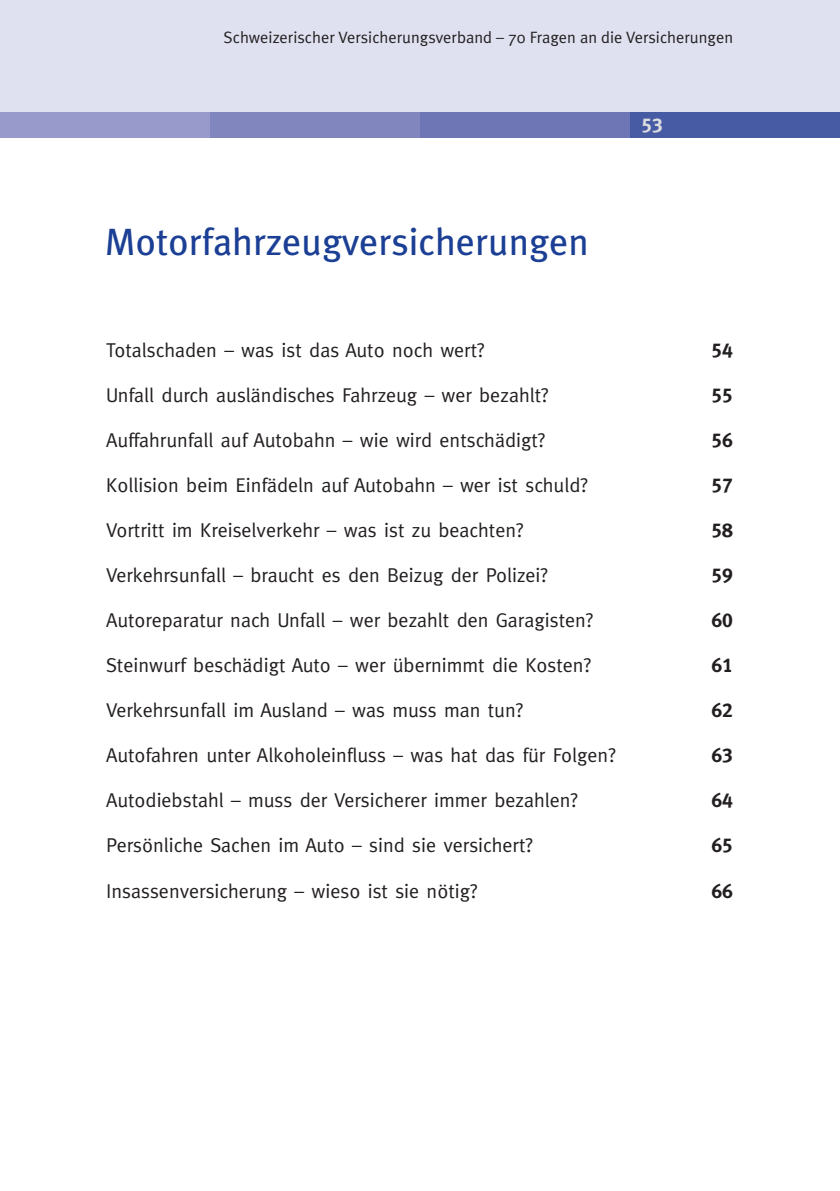
<style>
.page{position:relative;width:840px;height:1191px;background:#fff}
.page>*{position:absolute;margin:0;border:0;box-sizing:border-box;transform-origin:0 0}
.t1{font:38px "Meta Plus";color:#1b3f94}
.t2{font:20px "Meta";color:#231f20}
.t3{font:20px "Meta Plus Bold Caps";color:#231f20}
.t4{font:20px "Meta Plus Bold Caps";color:#dcdddf}
.t5{font:16.4px "Meta Plus Normal";color:#231f20}
</style>
<div class="page">
<div style="left:0;top:0;width:839px;height:112px;background:#dfe1f0"></div>
<div style="left:629px;top:112px;width:210px;height:25px;background:#475aa4"></div>
<div style="left:0;top:112px;width:210px;height:25px;background:#979aca"></div>
<div style="left:210px;top:112px;width:210px;height:25px;background:#8286bf"></div>
<div style="left:420px;top:112px;width:209px;height:25px;background:#6f76b5"></div>
<p class="t5" style="left:223px;top:28px;width:510px">Schweizerischer Versicherungsverband – 70 Fragen an die Versicherungen</p>
<h1 class="t1" style="left:105px;top:220px;width:485px">Motorfahrzeugversicherungen</h1>
<p class="t4" style="left:641px;top:113px;width:23px">53</p>
<p class="t2" style="left:106px;top:339px;width:379px">Totalschaden – was ist das Auto noch wert?</p>
<p class="t3" style="left:711px;top:339px;width:23px">54</p>
<p class="t2" style="left:106px;top:384px;width:443px">Unfall durch ausländisches Fahrzeug – wer bezahlt?</p>
<p class="t3" style="left:711px;top:384px;width:23px">55</p>
<p class="t2" style="left:106px;top:429px;width:440px">Auffahrunfall auf Autobahn – wie wird entschädigt?</p>
<p class="t3" style="left:711px;top:429px;width:23px">56</p>
<p class="t2" style="left:106px;top:474px;width:482px">Kollision beim Einfädeln auf Autobahn – wer ist schuld?</p>
<p class="t3" style="left:711px;top:474px;width:23px">57</p>
<p class="t2" style="left:106px;top:519px;width:418px">Vortritt im Kreiselverkehr – was ist zu beachten?</p>
<p class="t3" style="left:711px;top:519px;width:23px">58</p>
<p class="t2" style="left:106px;top:564px;width:442px">Verkehrsunfall – braucht es den Beizug der Polizei?</p>
<p class="t3" style="left:711px;top:564px;width:23px">59</p>
<p class="t2" style="left:106px;top:609px;width:488px">Autoreparatur nach Unfall – wer bezahlt den Garagisten?</p>
<p class="t3" style="left:711px;top:609px;width:23px">60</p>
<p class="t2" style="left:106px;top:654px;width:485px">Steinwurf beschädigt Auto – wer übernimmt die Kosten?</p>
<p class="t3" style="left:711px;top:654px;width:23px">61</p>
<p class="t2" style="left:106px;top:699px;width:418px">Verkehrsunfall im Ausland – was muss man tun?</p>
<p class="t3" style="left:711px;top:699px;width:23px">62</p>
<p class="t2" style="left:106px;top:744px;width:510px">Autofahren unter Alkoholeinfluss – was hat das für Folgen?</p>
<p class="t3" style="left:711px;top:744px;width:23px">63</p>
<p class="t2" style="left:106px;top:789px;width:472px">Autodiebstahl – muss der Versicherer immer bezahlen?</p>
<p class="t3" style="left:711px;top:789px;width:23px">64</p>
<p class="t2" style="left:106px;top:834px;width:427px">Persönliche Sachen im Auto – sind sie versichert?</p>
<p class="t3" style="left:711px;top:834px;width:23px">65</p>
<p class="t2" style="left:106px;top:879px;width:372px">Insassenversicherung – wieso ist sie nötig?</p>
<p class="t3" style="left:711px;top:879px;width:23px">66</p>
</div>
